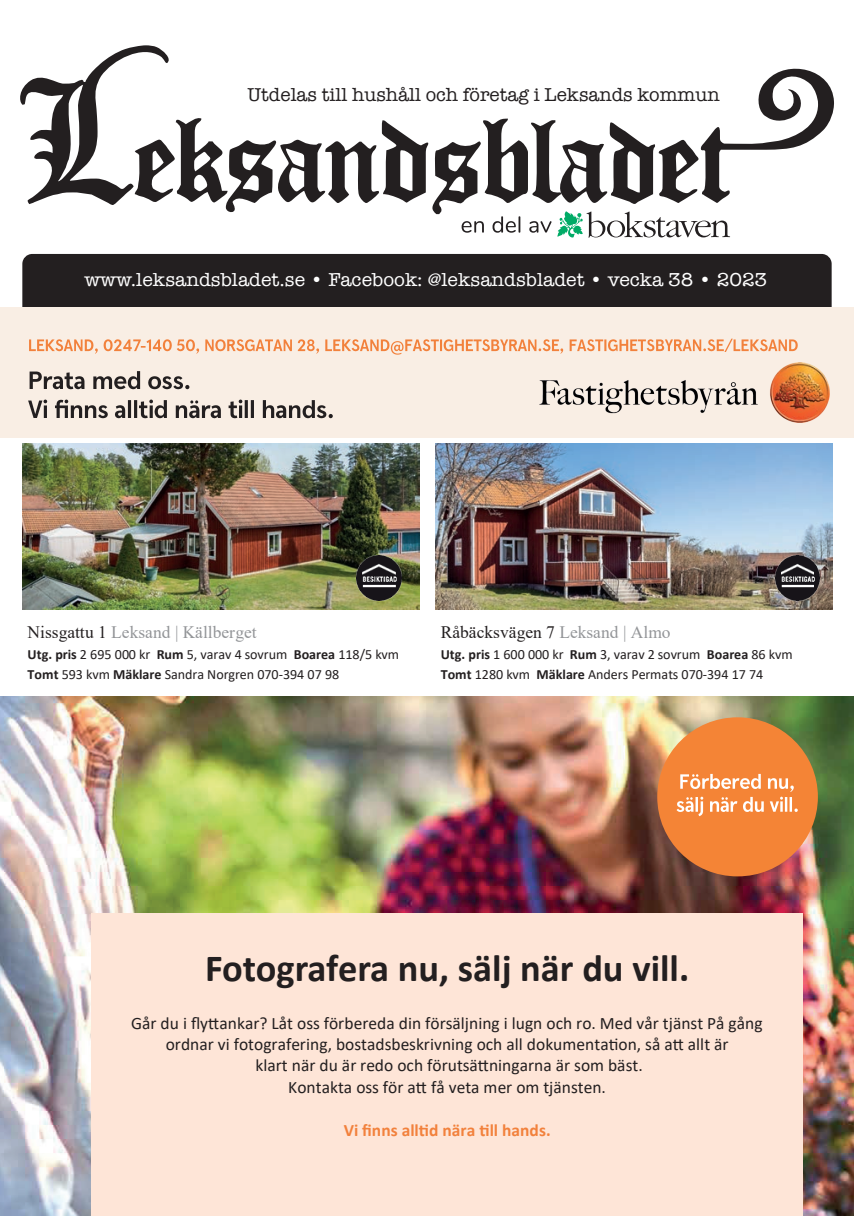
<style>
.page{position:relative;width:854px;height:1216px;background:#fff}
.page>*{position:absolute;margin:0;border:0;box-sizing:border-box;transform-origin:0 0}
.t1{font:700 38.5px "Calibri";color:#231f20}
.t2{font:19.25px "American Typewriter";color:#fff}
.t3{font:19.25px "American Typewriter";color:#231f20}
.t4{font:17.5px/21.3px "Calibri";color:#231f20;text-align:center}
.t5{font:17.5px "Times New Roman";color:#939598}
.t6{font:700 17.5px "Calibri";color:#f2813c}
.t7{font:17.5px "Times New Roman";color:#231f20}
.t8{font:14px/20.3px "Calibri";color:#231f20}
.s1{color:#231f20}
.s2{font-weight:700}
.s3{color:#939598}
</style>
<div class="page">
<div style="left:22px;top:254px;width:809px;height:54px;background:#231f20"></div>
<svg style="left:20px;top:45px;width:814px;height:193px"></svg>
<div style="left:0;top:308px;width:853px;height:130px;background:#f9eee4"></div>
<img style="left:539px;top:362px;width:289px;height:60px">
<img style="left:29px;top:339px;width:112px;height:15px">
<img style="left:146px;top:338px;width:652px;height:17px">
<img style="left:29px;top:371px;width:161px;height:19px">
<img style="left:28px;top:399px;width:305px;height:20px">
<img style="left:23px;top:443px;width:396px;height:167px">
<img style="left:435px;top:443px;width:397px;height:167px">
<img style="left:774px;top:555px;width:45px;height:45px">
<img style="left:0;top:696px;width:853px;height:519px">
<div style="left:91px;top:913px;width:711px;height:302px;background:#fee5d7"></div>
<div style="left:657px;top:717px;width:160px;height:159px;background:#f48436;border-radius:50%"></div>
<img style="left:680px;top:773px;width:114px;height:19px">
<img style="left:676px;top:796px;width:122px;height:21px">
<img style="left:356px;top:555px;width:45px;height:45px">
<p class="t3" style="left:247px;top:80px;width:473px">Utdelas till hushåll och företag i Leksands kommun</p>
<p class="t2" style="left:84px;top:265px;width:684px">www.leksandsbladet.se • Facebook: @leksandsbladet • vecka 38 • 2023</p>
<p class="t5" style="left:28px;top:619px;width:230px"><span class="s1">Nissgattu 1</span> Leksand | Källberget</p>
<p class="t8" style="left:28px;top:643px;width:373px"><span class="s2">Utg. pris</span> 2 695 000 kr <span class="s2">Rum</span> 5, varav 4 sovrum <span class="s2">Boarea</span> 118/5 kvm<br><span class="s2">Tomt</span> 593 kvm <span class="s2">Mäklare</span> Sandra Norgren 070-394 07 98</p>
<p class="t7" style="left:440px;top:619px;width:231px">Råbäcksvägen 7 <span class="s3">Leksand | Almo</span></p>
<p class="t8" style="left:440px;top:643px;width:353px"><span class="s2">Utg. pris</span> 1 600 000 kr <span class="s2">Rum</span> 3, varav 2 sovrum <span class="s2">Boarea</span> 86 kvm<br><span class="s2">Tomt</span> 1280 kvm <span class="s2">Mäklare</span> Anders Permats 070-394 17 74</p>
<h1 class="t1" style="left:205px;top:940px;width:485px">Fotografera nu, sälj när du vill.</h1>
<p class="t4" style="left:131px;top:1011px;width:632px">Går du i flyttankar? Låt oss förbereda din försäljning i lugn och ro. Med vår tjänst På gång ordnar vi fotografering, bostadsbeskrivning och all dokumentation, så att allt är<br>klart när du är redo och förutsättningarna är som bäst.<br>Kontakta oss för att få veta mer om tjänsten.</p>
<p class="t6" style="left:344px;top:1117px;width:208px">Vi finns alltid nära till hands.</p>
</div>
